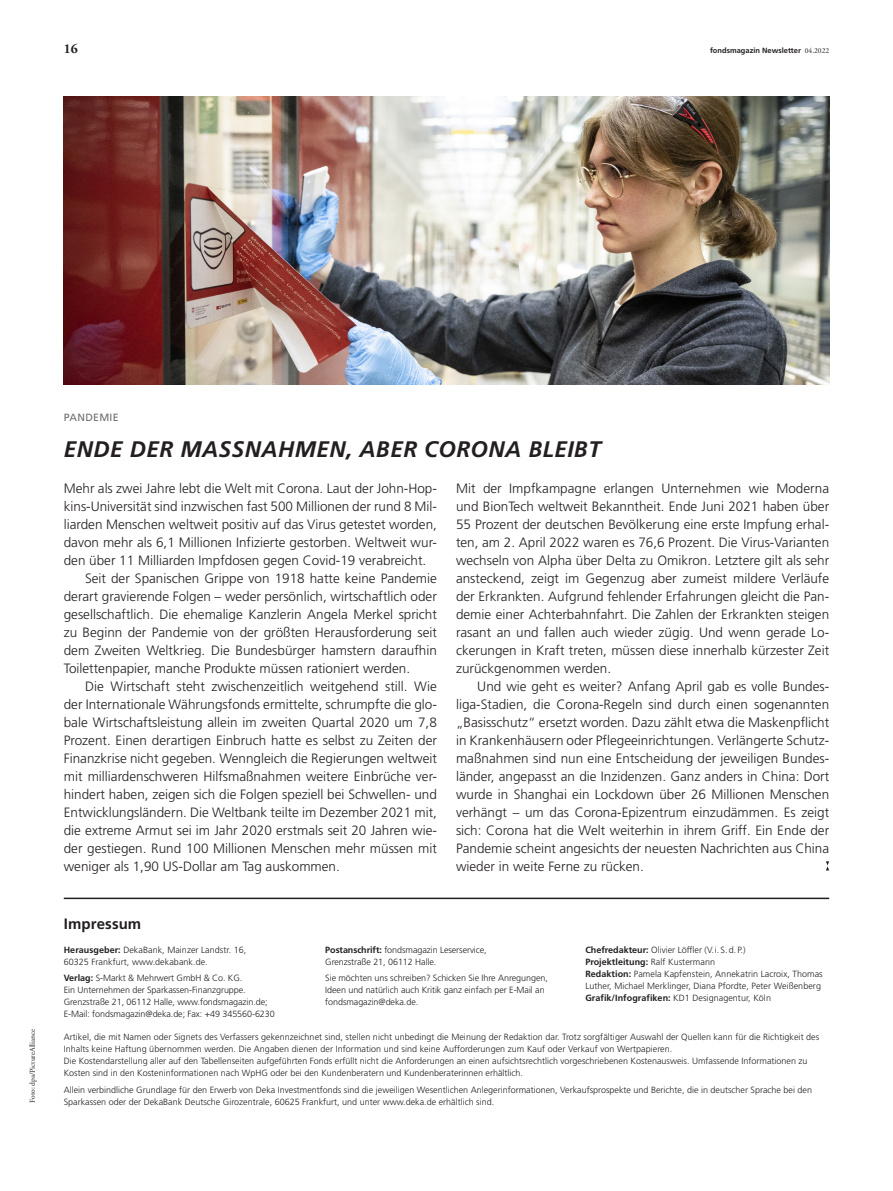
<style>
.page{position:relative;width:893px;height:1191px;background:#fff}
.page>*{position:absolute;margin:0;border:0;box-sizing:border-box;transform-origin:0 0}
.R-Headline_15_pt_kur{font:italic 700 22.5px "Deka Frutiger Mac";letter-spacing:.02em;color:#231f20}
.t1{font:700 15px "Deka Frutiger Mac";letter-spacing:.005em;color:#231f20}
.R-Geldwert_Fließtext{font:300 13.5px/18px "Deka Frutiger Mac";color:#231f20;text-align:justify}
.t2{font:700 13.5px "Deka A Garamond Mac";color:#231f20}
.R-Geldwert_Stichzeil{font:10.5px "Deka Frutiger Mac";letter-spacing:.03em;color:#6c6d70}
.t3{font:300 9px/12px "Deka Frutiger Mac";color:#231f20}
.t4{font:700 9px "Deka Frutiger Mac";letter-spacing:.005em;color:#231f20}
.t5{font:700 7.5px "Deka Frutiger Mac";color:#231f20}
.t6{font:7.5px "Deka A Garamond Mac";color:#231f20}
.s1{font-family:"Deka A Garamond Mac";font-weight:400}
.s2{font-weight:700}
.s3{font-weight:300}
</style>
<div class="page">
<hr style="left:64px;top:897px;width:765px;height:2px;background:#231f20">
<img style="left:64px;top:97px;width:765px;height:288px">
<svg style="left:826px;top:861px;width:3px;height:9px"></svg>
<p class="t2" style="left:64px;top:41px;width:16px">16</p>
<p class="t5" style="left:710px;top:46px;width:121px">fondsmagazin Newsletter <span class="s1">04.2022</span></p>
<p class="R-Geldwert_Stichzeil" style="left:64px;top:411px;width:56px">PANDEMIE</p>
<p class="R-Headline_15_pt_kur" style="left:64px;top:437px;width:539px">ENDE DER MASSNAHMEN, ABER CORONA BLEIBT</p>
<p class="R-Geldwert_Fließtext" style="left:456px;top:479px;width:375px">Mit der Impfkampagne erlangen Unternehmen wie Moderna und BionTech weltweit Bekanntheit. Ende Juni 2021 haben über 55 Prozent der deutschen Bevölkerung eine erste Impfung erhal&shy;ten, am 2. April 2022 waren es 76,6 Prozent. Die Virus-Varianten wechseln von Alpha über Delta zu Omikron. Letztere gilt als sehr ansteckend, zeigt im Gegenzug aber zumeist mildere Verläufe der Erkrankten. Aufgrund fehlender Erfahrungen gleicht die Pan&shy;demie einer Achterbahnfahrt. Die Zahlen der Erkrankten steigen rasant an und fallen auch wieder zügig. Und wenn gerade Lo&shy;ckerungen in Kraft treten, müssen diese innerhalb kürzester Zeit zurückgenommen werden.</p>
<p class="R-Geldwert_Fließtext" style="left:456px;top:677px;width:375px;text-indent:21px">Und wie geht es weiter? Anfang April gab es volle Bundes&shy;liga-Stadien, die Corona-Regeln sind durch einen sogenannten „Basisschutz“ ersetzt worden. Dazu zählt etwa die Maskenpflicht in Krankenhäusern oder Pflegeeinrichtungen. Verlängerte Schutz&shy;maßnahmen sind nun eine Entscheidung der jeweiligen Bundes&shy;länder, angepasst an die Inzidenzen. Ganz anders in China: Dort wurde in Shanghai ein Lockdown über 26 Millionen Menschen verhängt – um das Corona-Epizentrum einzudämmen. Es zeigt sich: Corona hat die Welt weiterhin in ihrem Griff. Ein Ende der Pandemie scheint angesichts der neuesten Nachrichten aus China wieder in weite Ferne zu rücken.</p>
<p class="R-Geldwert_Fließtext" style="left:64px;top:479px;width:375px">Mehr als zwei Jahre lebt die Welt mit Corona. Laut der John-Hop&shy;kins-Universität sind inzwischen fast 500 Millionen der rund 8 Mil&shy;liarden Menschen weltweit positiv auf das Virus getestet worden, davon mehr als 6,1 Millionen Infizierte gestorben. Weltweit wur&shy;den über 11 Milliarden Impfdosen gegen Covid-19 verabreicht.</p>
<p class="R-Geldwert_Fließtext" style="left:64px;top:569px;width:375px;text-indent:21px">Seit der Spanischen Grippe von 1918 hatte keine Pandemie derart gravierende Folgen – weder persönlich, wirtschaftlich oder gesellschaftlich. Die ehemalige Kanzlerin Angela Merkel spricht zu Beginn der Pandemie von der größten Herausforderung seit dem Zweiten Weltkrieg. Die Bundesbürger hamstern daraufhin Toilettenpapier, manche Produkte müssen rationiert werden.</p>
<p class="R-Geldwert_Fließtext" style="left:64px;top:677px;width:375px;text-indent:21px">Die Wirtschaft steht zwischenzeitlich weitgehend still. Wie der Internationale Währungsfonds ermittelte, schrumpfte die glo&shy;bale Wirtschaftsleistung allein im zweiten Quartal 2020 um 7,8<br>Prozent. Einen derartigen Einbruch hatte es selbst zu Zeiten der Finanzkrise nicht gegeben. Wenngleich die Regierungen weltweit mit milliardenschweren Hilfsmaßnahmen weitere Einbrüche ver&shy;hindert haben, zeigen sich die Folgen speziell bei Schwellen- und Entwicklungsländern. Die Weltbank teilte im Dezember 2021 mit, die extreme Armut sei im Jahr 2020 erstmals seit 20 Jahren wie&shy;der gestiegen. Rund 100 Millionen Menschen mehr müssen mit weniger als 1,90 US-Dollar am Tag auskommen.</p>
<p class="t1" style="left:64px;top:915px;width:79px">Impressum</p>
<p class="t3" style="left:64px;top:944px;width:184px"><span class="s2">Herausgeber:</span> DekaBank, Mainzer Landstr. 16,<br>60325 Frankfurt, www.dekabank.de.</p>
<p class="t3" style="left:64px;top:972px;width:213px"><span class="s2">Verlag:</span> S-Markt &amp; Mehrwert GmbH &amp; Co. KG.<br>Ein Unternehmen der Sparkassen-Finanzgruppe.<br>Grenzstraße 21, 06112 Halle, www.fondsmagazin.de; E-Mail: fondsmagazin@deka.de; Fax: +49 345560-6230</p>
<p class="t3" style="left:325px;top:944px;width:163px"><span class="s2">Postanschrift:</span> fondsmagazin Leserservice,<br>Grenzstraße 21, 06112 Halle.</p>
<p class="t3" style="left:325px;top:972px;width:224px">Sie möchten uns schreiben? Schicken Sie Ihre Anregungen,<br>Ideen und natürlich auch Kritik ganz einfach per E-Mail an fondsmagazin@deka.de.</p>
<p class="t3" style="left:585px;top:944px;width:162px"><span class="s2">Chefredakteur:</span> Olivier Löffler (V.i.S.d. P.)</p>
<p class="t4" style="left:585px;top:957px;width:131px">Projektleitung: <span class="s3">Ralf Kustermann</span></p>
<p class="t3" style="left:585px;top:968px;width:239px"><span class="s2">Redaktion:</span> Pamela Kapfenstein, Annekatrin Lacroix, Thomas<br>Luther, Michael Merklinger, Diana Pfordte, Peter Weißenberg</p>
<p class="t3" style="left:585px;top:992px;width:187px"><span class="s2">Grafik/Infografiken:</span> KD1 Designagentur, Köln</p>
<p class="t6" style="left:28px;top:1102px;width:75px;rotate:-90deg">Foto: dpa/PictureAlliance</p>
<p class="t3" style="left:64px;top:1031px;width:757px">Artikel, die mit Namen oder Signets des Verfassers gekennzeichnet sind, stellen nicht unbedingt die Meinung der Redaktion dar. Trotz sorgfältiger Auswahl der Quellen kann für die Richtigkeit des<br>Inhalts keine Haftung übernommen werden. Die Angaben dienen der Information und sind keine Aufforderungen zum Kauf oder Verkauf von Wertpapieren.</p>
<p class="t3" style="left:64px;top:1055px;width:745px">Die Kostendarstellung aller auf den Tabellenseiten aufgeführten Fonds erfüllt nicht die Anforderungen an einen aufsichtsrechtlich vorgeschriebenen Kostenausweis. Umfassende Informationen zu<br>Kosten sind in den Kosteninformationen nach WpHG oder bei den Kundenberatern und Kundenberaterinnen erhältlich.</p>
<p class="t3" style="left:64px;top:1083px;width:750px">Allein verbindliche Grundlage für den Erwerb von Deka Investmentfonds sind die jeweiligen Wesentlichen Anlegerinformationen, Verkaufsprospekte und Berichte, die in deutscher Sprache bei den<br>Sparkassen oder der DekaBank Deutsche Girozentrale, 60625 Frankfurt, und unter www.deka.de erhältlich sind.</p>
</div>
